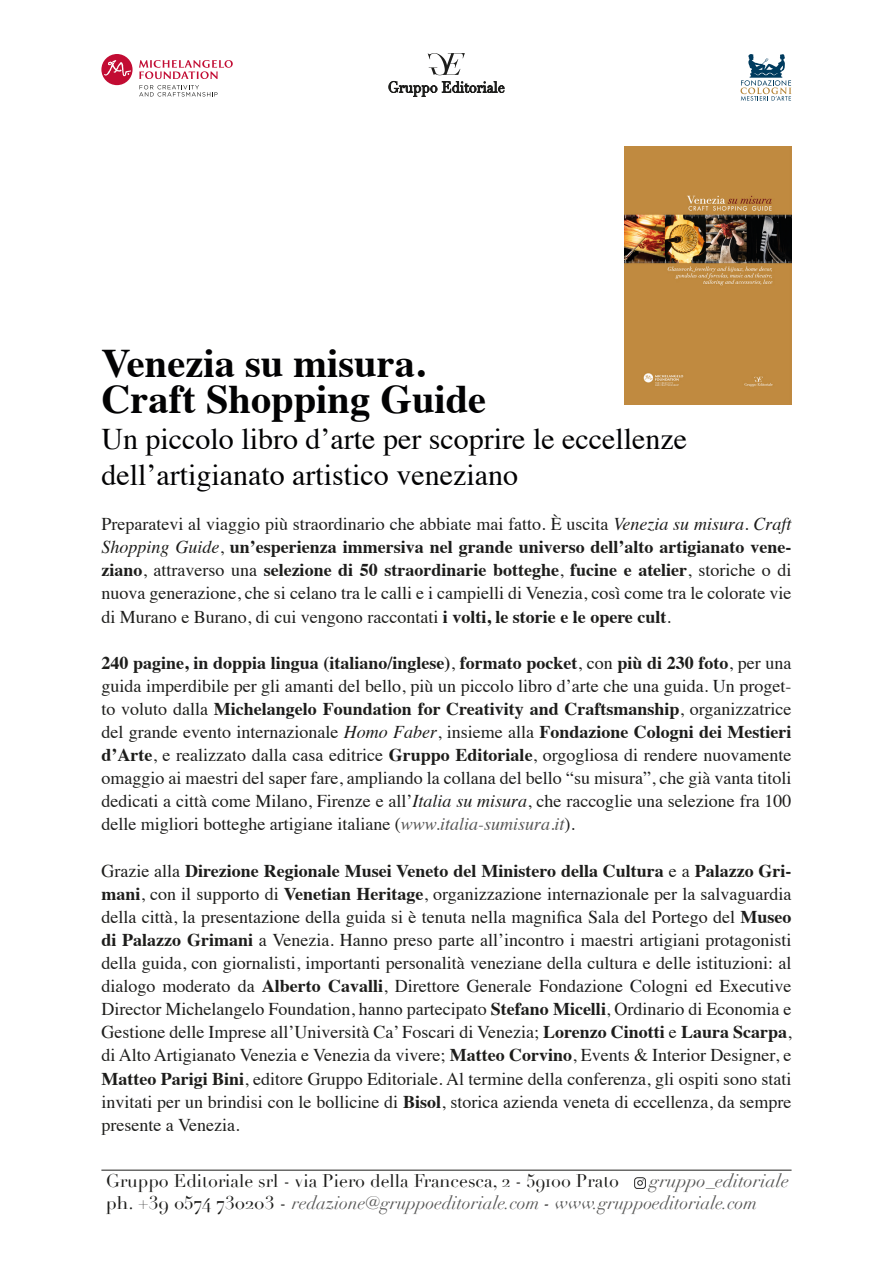
<style>
.page{position:relative;width:893px;height:1263px;background:#fff}
.page>*{position:absolute;margin:0;border:0;box-sizing:border-box;transform-origin:0 0}
.t1{font:700 40.5px/36px "Times";color:#020203}
.t2{font:30px/36px "Times";color:#020203}
.t3{font:18px/23.1px "Times";color:#1d1d1b;text-align:justify}
.t4{font:18px/21.6px "Didot";color:#1d1d1b}
.t5{font:italic 18px "Didot";color:#575756;scale:1.04 1}
.s1{font-style:italic}
.s2{font-weight:700}
.s3{font-style:italic;color:#575756}
</style>
<div class="page">
<hr style="left:101px;top:1170px;width:691px;height:1px;background:#1d1d1b">
<svg style="left:634px;top:1177px;width:11px;height:12px"></svg>
<img style="left:625px;top:147px;width:167px;height:257px">
<svg style="left:139px;top:85px;width:79px;height:12px"></svg>
<svg style="left:139px;top:60px;width:94px;height:19px"></svg>
<svg style="left:101px;top:54px;width:32px;height:31px"></svg>
<svg style="left:740px;top:54px;width:52px;height:47px"></svg>
<svg style="left:389px;top:81px;width:115px;height:16px"></svg>
<svg style="left:428px;top:53px;width:37px;height:22px"></svg>
<h1 class="t1" style="left:101px;top:341px;width:386px">Venezia su misura.<br>Craft Shopping Guide</h1>
<h2 class="t2" style="left:101px;top:419px;width:587px">Un piccolo libro d’arte per scoprire le eccellenze dell’artigianato artistico veneziano</h2>
<p class="t3" style="left:101px;top:511px;width:692px">Preparatevi al viaggio più straordinario che abbiate mai fatto. È uscita <span class="s1">Venezia su misura. Craft Shopping Guide</span>, <span class="s2">un’esperienza immersiva nel grande universo dell’alto artigianato vene&shy;ziano</span>, attraverso una <span class="s2">selezione di 50 straordinarie botteghe</span>, <span class="s2">fucine e atelier</span>, storiche o di nuova generazione, che si celano tra le calli e i campielli di Venezia, così come tra le colorate vie di Murano e Burano, di cui vengono raccontati <span class="s2">i volti, le storie e le opere cult</span>.</p>
<p class="t3" style="left:101px;top:650px;width:692px"><span class="s2">240 pagine, in doppia lingua (italiano/inglese)</span>, <span class="s2">formato pocket</span>, con <span class="s2">più di 230 foto</span>, per una guida imperdibile per gli amanti del bello, più un piccolo libro d’arte che una guida. Un proget&shy;to voluto dalla <span class="s2">Michelangelo Foundation for Creativity and Craftsmanship</span>, organizzatrice del grande evento internazionale <span class="s1">Homo Faber</span>, insieme alla <span class="s2">Fondazione Cologni dei Mestieri d’Arte</span>, e realizzato dalla casa editrice <span class="s2">Gruppo Editoriale</span>, orgogliosa di rendere nuovamente omaggio ai maestri del saper fare, ampliando la collana del bello “su misura”, che già vanta titoli dedicati a città come Milano, Firenze e all’<span class="s1">Italia su misura</span>, che raccoglie una selezione fra 100 delle migliori botteghe artigiane italiane (<span class="s3">www.italia-sumisura.it</span>).</p>
<p class="t3" style="left:101px;top:857px;width:692px">Grazie alla <span class="s2">Direzione Regionale Musei Veneto del Ministero della Cultura</span> e a <span class="s2">Palazzo Gri&shy;mani</span>, con il supporto di <span class="s2">Venetian Heritage</span>, organizzazione internazionale per la salvaguardia della città, la presentazione della guida si è tenuta nella magnifica Sala del Portego del <span class="s2">Museo di Palazzo Grimani</span> a Venezia. Hanno preso parte all’incontro i maestri artigiani protagonisti della guida, con giornalisti, importanti personalità veneziane della cultura e delle istituzioni: al dialogo moderato da <span class="s2">Alberto Cavalli</span>, Direttore Generale Fondazione Cologni ed Executive Director Michelangelo Foundation, hanno partecipato <span class="s2">Stefano Micelli</span>, Ordinario di Economia e Gestione delle Imprese all’Università Ca’ Foscari di Venezia; <span class="s2">Lorenzo Cinotti</span> e <span class="s2">Laura Scarpa</span>, di Alto Artigianato Venezia e Venezia da vivere; <span class="s2">Matteo Corvino</span>, Events &amp; Interior Designer, e <span class="s2">Matteo Parigi Bini</span>, editore Gruppo Editoriale. Al termine della conferenza, gli ospiti sono stati invitati per un brindisi con le bollicine di <span class="s2">Bisol</span>, storica azienda veneta di eccellenza, da sempre presente a Venezia.</p>
<p class="t5" style="left:650px;top:1170px;width:135px">gruppo_editoriale</p>
<p class="t4" style="left:106px;top:1171px;width:653px">Gruppo Editoriale srl - via Piero della Francesca, 2 - 59100 Prato<br>ph. +39 0574 730203 - <span class="s3">redazione@gruppoeditoriale.com</span> <span class="s1">-</span> <span class="s3">www.gruppoeditoriale.com</span></p>
</div>
